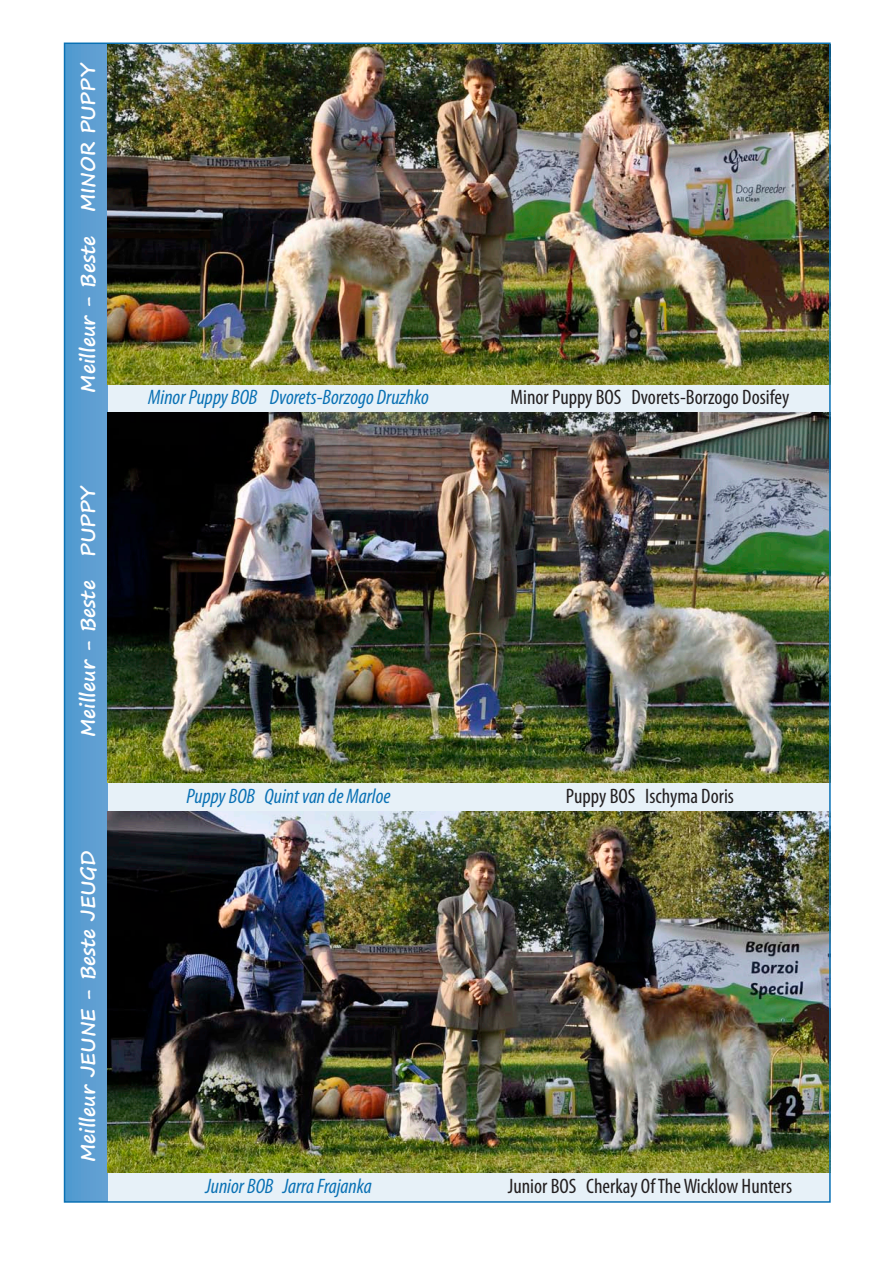
<style>
.page{position:relative;width:893px;height:1263px;background:#fff}
.page>*{position:absolute;margin:0;border:0;box-sizing:border-box;transform-origin:0 0}
.t1{font:condensed 21px "Myriad Pro";color:#231f20}
.t2{font:italic condensed 21px "Myriad Pro";color:#0a71b4}
.t3{font:700 19.5px "Segoe Print";color:#fff}
</style>
<div class="page">
<div style="left:65px;top:43px;width:765px;height:1159px;background:#e7f1f8"></div>
<div style="left:65px;top:44px;width:43px;height:369px;background:linear-gradient(to right,#4e99d0,#66a2d4)"></div>
<img style="left:108px;top:46px;width:720px;height:338px">
<div style="left:65px;top:413px;width:43px;height:398px;background:linear-gradient(to right,#4e99d0,#66a2d4)"></div>
<img style="left:108px;top:413px;width:720px;height:370px">
<div style="left:65px;top:811px;width:43px;height:390px;background:linear-gradient(to right,#4e99d0,#66a2d4)"></div>
<img style="left:108px;top:811px;width:720px;height:362px">
<p class="t3" style="left:70px;top:393px;width:331px;rotate:-90deg">Meilleur - Beste MINOR PUPPY</p>
<p class="t3" style="left:70px;top:737px;width:253px;rotate:-90deg">Meilleur - Beste PUPPY</p>
<p class="t3" style="left:70px;top:1162px;width:313px;rotate:-90deg">Meilleur JEUNE - Beste JEUGD</p>
<p class="t2" style="left:148px;top:385px;width:282px">Minor Puppy BOB Dvorets-Borzogo Druzhko</p>
<p class="t1" style="left:511px;top:385px;width:280px">Minor Puppy BOS Dvorets-Borzogo Dosifey</p>
<p class="t2" style="left:186px;top:783px;width:206px">Puppy BOB Quint van de Marloe</p>
<p class="t1" style="left:566px;top:783px;width:170px">Puppy BOS Ischyma Doris</p>
<p class="t2" style="left:205px;top:1173px;width:168px">Junior BOB Jarra Frajanka</p>
<p class="t1" style="left:508px;top:1173px;width:286px">Junior BOS Cherkay Of The Wicklow Hunters</p>
</div>
